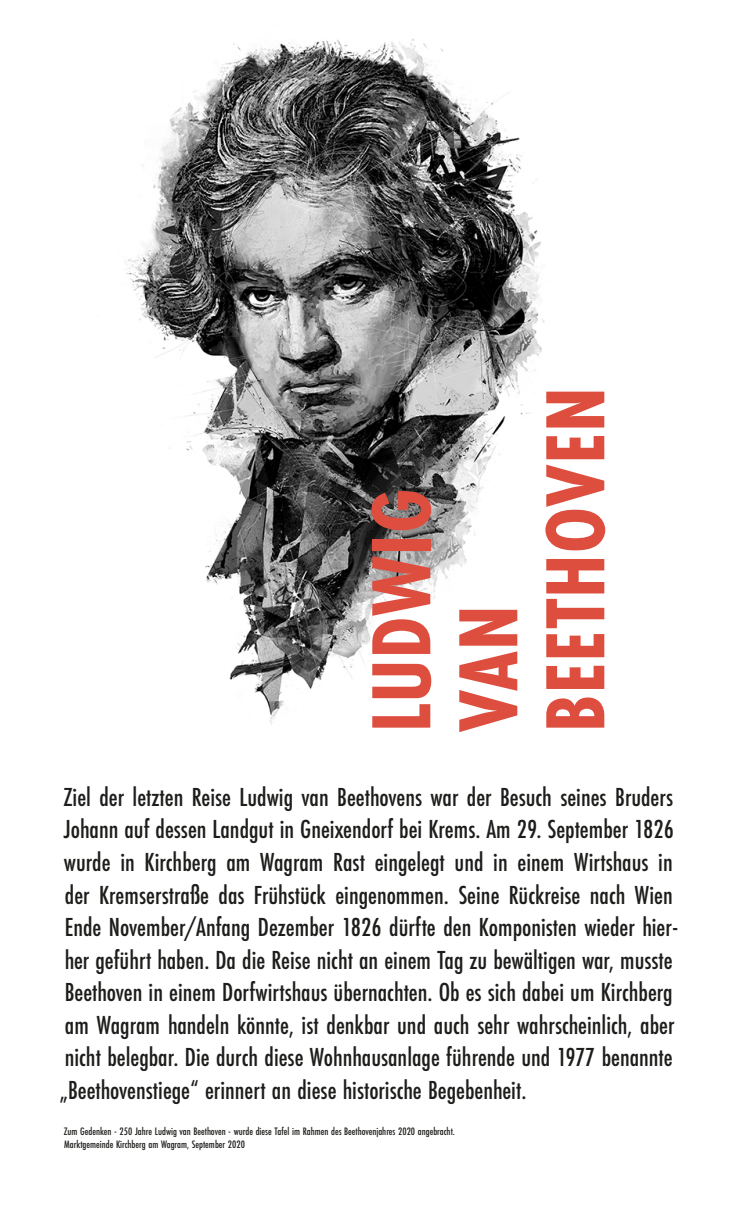
<style>
.page{position:relative;width:738px;height:1219px;background:#fff}
.page>*{position:absolute;margin:0;border:0;box-sizing:border-box;transform-origin:0 0}
.t1{font:700 86.9px/86.9px "Futura PT Cond";letter-spacing:.01em;color:#dd4e3f}
.t2{font:500 27.1px/32.5px "Futura PT Cond";color:#1d1d1b}
.t3{font:500 11.2px/13.4px "Futura PT Cond";color:#1d1d1b}
</style>
<div class="page">
<img style="left:125px;top:38px;width:422px;height:686px">
<h1 class="t1" style="left:358px;top:732px;width:347px;rotate:-90deg">LUDWIG<br>VAN<br>BEETHOVEN</h1>
<p class="t2" style="left:59px;top:780px;width:620px">Ziel der letzten Reise Ludwig van Beethovens war der Besuch seines Bruders Johann auf dessen Landgut in Gneixendorf bei Krems. Am 29. September 1826 wurde in Kirchberg am Wagram Rast eingelegt und in einem Wirtshaus in der Kremserstraße das Frühstück eingenommen. Seine Rückreise nach Wien Ende November/Anfang Dezember 1826 dürfte den Komponisten wieder hier&shy;her geführt haben. Da die Reise nicht an einem Tag zu bewältigen war, musste Beethoven in einem Dorfwirtshaus übernachten. Ob es sich dabei um Kirchberg am Wagram handeln könnte, ist denkbar und auch sehr wahrscheinlich, aber nicht belegbar. Die durch diese Wohnhausanlage führende und 1977 benannte „Beethovenstiege“ erinnert an diese historische Begebenheit.</p>
<p class="t3" style="left:64px;top:1124px;width:392px">Zum Gedenken - 250 Jahre Ludwig van Beethoven - wurde diese Tafel im Rahmen des Beethovenjahres 2020 angebracht.<br>Marktgemeinde Kirchberg am Wagram, September 2020</p>
</div>
